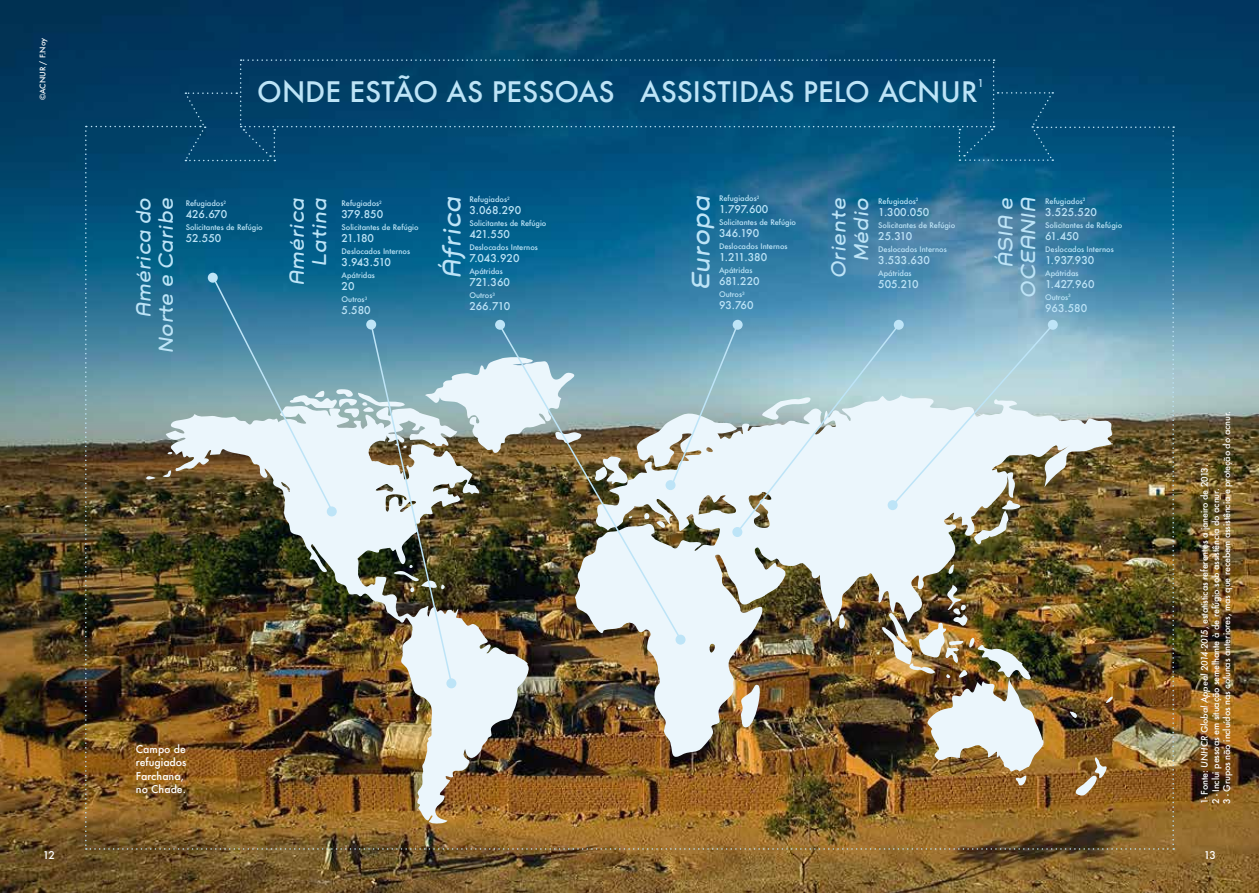
<style>
.page{position:relative;width:1259px;height:893px;background:#fff}
.page>*{position:absolute;margin:0;border:0;box-sizing:border-box;transform-origin:0 0}
.t1{font:500 27.6px "Futura";color:#bde4f7}
.t2{font:italic 22.5px "Grover";letter-spacing:-.03em;color:#bde4f7}
.t3{font:italic 18px/22.5px "Grover";letter-spacing:-.03em;color:#bde4f7;text-align:right}
.t4{font:500 10.5px "Futura";color:#bde4f7}
.t5{font:500 10.5px/13.5px "Futura";color:#fff}
.t6{font:500 9px/11.2px "Futura";letter-spacing:-.015em;color:#fff}
.t7{font:500 7.5px "Futura";color:#bde4f7}
.t8{font:500 7.5px "Futura";color:#fff}
.s1{font-style:italic}
</style>
<div class="page">
<img style="left:0;top:0;width:1259px;height:893px">
<img style="left:85px;top:59px;width:1089px;height:791px">
<div style="left:208px;top:273px;width:10px;height:10px;background:#bde4f7;border-radius:50%"></div>
<div style="left:327px;top:506px;width:10px;height:10px;background:#bde4f7;border-radius:50%"></div>
<div style="left:366px;top:320px;width:10px;height:10px;background:#bde4f7;border-radius:50%"></div>
<div style="left:446px;top:678px;width:10px;height:10px;background:#bde4f7;border-radius:50%"></div>
<div style="left:675px;top:635px;width:10px;height:10px;background:#bde4f7;border-radius:50%"></div>
<div style="left:495px;top:320px;width:10px;height:10px;background:#bde4f7;border-radius:50%"></div>
<div style="left:732px;top:320px;width:10px;height:10px;background:#bde4f7;border-radius:50%"></div>
<div style="left:893px;top:320px;width:10px;height:10px;background:#bde4f7;border-radius:50%"></div>
<div style="left:1047px;top:320px;width:10px;height:10px;background:#bde4f7;border-radius:50%"></div>
<div style="left:887px;top:500px;width:10px;height:10px;background:#bde4f7;border-radius:50%"></div>
<div style="left:732px;top:527px;width:10px;height:10px;background:#bde4f7;border-radius:50%"></div>
<div style="left:665px;top:480px;width:10px;height:10px;background:#bde4f7;border-radius:50%"></div>
<p class="t8" style="left:38px;top:100px;width:64px;rotate:-90deg">©ACNUR / F.Noy</p>
<h1 class="t1" style="left:257px;top:72px;width:722px">ONDE ESTÃO AS PESSOAS ASSISTIDAS PELO ACNUR</h1>
<h3 class="t4" style="left:977px;top:76px;width:8px">1</h3>
<h3 class="t3" style="left:132px;top:318px;width:122px;rotate:-90deg">América do</h3>
<h3 class="t3" style="left:155px;top:354px;width:158px;rotate:-90deg">Norte e Caribe</h3>
<p class="t7" style="left:186px;top:198px;width:42px">Refugiados<sup>2</sup></p>
<h3 class="t4" style="left:186px;top:207px;width:43px">426.670</h3>
<p class="t7" style="left:186px;top:222px;width:79px">Solicitantes de Refúgio</p>
<h3 class="t4" style="left:186px;top:231px;width:37px">52.550</h3>
<h3 class="t3" style="left:286px;top:286px;width:90px;rotate:-90deg">América<br>Latina</h3>
<p class="t7" style="left:341px;top:198px;width:42px">Refugiados<sup>2</sup></p>
<h3 class="t4" style="left:341px;top:207px;width:43px">379.850</h3>
<p class="t7" style="left:341px;top:222px;width:79px">Solicitantes de Refúgio</p>
<h3 class="t4" style="left:341px;top:231px;width:34px">21.180</h3>
<p class="t7" style="left:341px;top:246px;width:70px">Deslocados Internos</p>
<h3 class="t4" style="left:341px;top:255px;width:51px">3.943.510</h3>
<p class="t7" style="left:341px;top:270px;width:35px">Apátridas</p>
<h3 class="t4" style="left:341px;top:279px;width:14px">20</h3>
<p class="t7" style="left:341px;top:294px;width:27px">Outros<sup>3</sup></p>
<h3 class="t4" style="left:341px;top:303px;width:31px">5.580</h3>
<h2 class="t2" style="left:437px;top:279px;width:84px;rotate:-90deg">África</h2>
<p class="t7" style="left:469px;top:194px;width:42px">Refugiados<sup>2</sup></p>
<h3 class="t4" style="left:469px;top:203px;width:53px">3.068.290</h3>
<p class="t7" style="left:469px;top:218px;width:79px">Solicitantes de Refúgio</p>
<h3 class="t4" style="left:469px;top:227px;width:42px">421.550</h3>
<p class="t7" style="left:469px;top:242px;width:70px">Deslocados Internos</p>
<h3 class="t4" style="left:469px;top:251px;width:52px">7.043.920</h3>
<p class="t7" style="left:469px;top:266px;width:35px">Apátridas</p>
<h3 class="t4" style="left:469px;top:275px;width:42px">721.360</h3>
<p class="t7" style="left:469px;top:290px;width:27px">Outros<sup>3</sup></p>
<h3 class="t4" style="left:469px;top:299px;width:42px">266.710</h3>
<h2 class="t2" style="left:685px;top:291px;width:98px;rotate:-90deg">Europa</h2>
<p class="t7" style="left:719px;top:193px;width:42px">Refugiados<sup>2</sup></p>
<h3 class="t4" style="left:719px;top:202px;width:51px">1.797.600</h3>
<p class="t7" style="left:719px;top:217px;width:79px">Solicitantes de Refúgio</p>
<h3 class="t4" style="left:719px;top:226px;width:42px">346.190</h3>
<p class="t7" style="left:719px;top:241px;width:70px">Deslocados Internos</p>
<h3 class="t4" style="left:719px;top:250px;width:50px">1.211.380</h3>
<p class="t7" style="left:719px;top:265px;width:35px">Apátridas</p>
<h3 class="t4" style="left:719px;top:274px;width:42px">681.220</h3>
<p class="t7" style="left:719px;top:289px;width:27px">Outros<sup>3</sup></p>
<h3 class="t4" style="left:719px;top:298px;width:36px">93.760</h3>
<p class="t7" style="left:878px;top:196px;width:42px">Refugiados<sup>2</sup></p>
<h3 class="t4" style="left:878px;top:205px;width:53px">1.300.050</h3>
<p class="t7" style="left:878px;top:220px;width:79px">Solicitantes de Refúgio</p>
<h3 class="t4" style="left:878px;top:229px;width:36px">25.310</h3>
<p class="t7" style="left:878px;top:244px;width:70px">Deslocados Internos</p>
<h3 class="t4" style="left:878px;top:253px;width:53px">3.533.630</h3>
<p class="t7" style="left:878px;top:268px;width:35px">Apátridas</p>
<h3 class="t4" style="left:878px;top:277px;width:42px">505.210</h3>
<h3 class="t3" style="left:827px;top:279px;width:83px;rotate:-90deg">Oriente<br>Médio</h3>
<h3 class="t3" style="left:994px;top:299px;width:103px;rotate:-90deg">ÁSIA e<br>OCEANIA</h3>
<p class="t7" style="left:1045px;top:196px;width:42px">Refugiados<sup>2</sup></p>
<h3 class="t4" style="left:1045px;top:205px;width:53px">3.525.520</h3>
<p class="t7" style="left:1045px;top:220px;width:79px">Solicitantes de Refúgio</p>
<h3 class="t4" style="left:1045px;top:229px;width:35px">61.450</h3>
<p class="t7" style="left:1045px;top:244px;width:70px">Deslocados Internos</p>
<h3 class="t4" style="left:1045px;top:253px;width:51px">1.937.930</h3>
<p class="t7" style="left:1045px;top:268px;width:35px">Apátridas</p>
<h3 class="t4" style="left:1045px;top:277px;width:51px">1.427.960</h3>
<p class="t7" style="left:1045px;top:292px;width:27px">Outros<sup>3</sup></p>
<h3 class="t4" style="left:1045px;top:301px;width:44px">963.580</h3>
<h3 class="t5" style="left:136px;top:742px;width:52px">Campo de refugiados<br>Farchana, no Chade.</h3>
<p class="t6" style="left:1198px;top:804px;width:395px;rotate:-90deg">1- Fonte: <span class="s1">UNHCR Global Appeal 2014-2015</span>, estatísticas referentes a janeiro de 2013.<br>2 - Inclui pessoas em situação semelhante à de refúgio sob assistência do acnur.<br>3 - Grupos não incluídos nas colunas anteriores, mas que recebem assistência e proteção do acnur.</p>
<h3 class="t5" style="left:43px;top:848px;width:14px">12</h3>
<h3 class="t5" style="left:1204px;top:848px;width:14px">13</h3>
</div>
